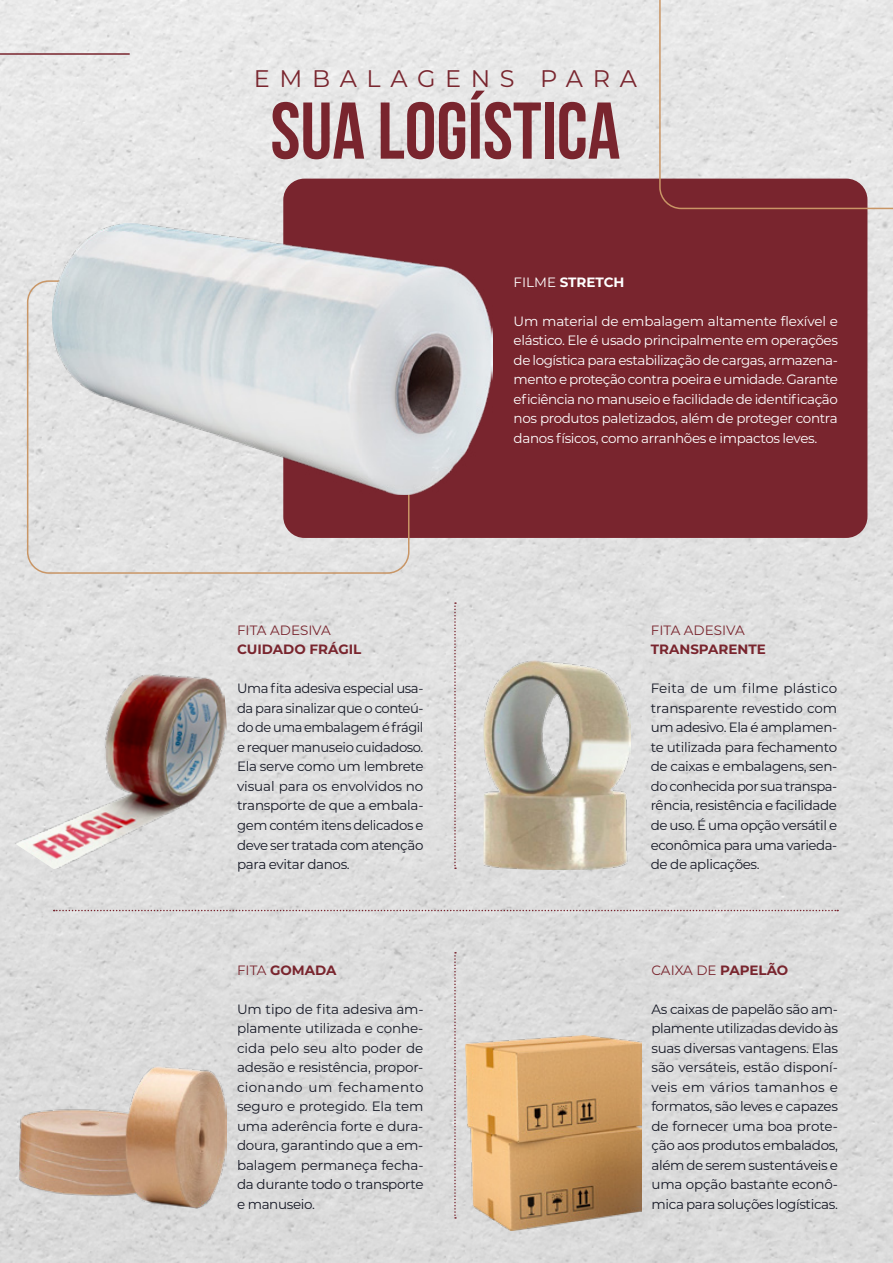
<style>
.page{position:relative;width:893px;height:1263px;background:#fff}
.page>*{position:absolute;margin:0;border:0;box-sizing:border-box;transform-origin:0 0}
.t1{font:700 80.25px "Bebas Neue";color:#79252e}
.t2{font:24px "Montserrat";letter-spacing:.4em;color:#79252e}
.t3{font:13.5px/19.5px "Montserrat";letter-spacing:-.025em;color:#161926;text-align:justify}
.t4{font:13.5px/19.5px "Montserrat";letter-spacing:-.025em;color:#fff;text-align:justify}
.t5{font:13.5px "Montserrat";color:#79252e}
.t6{font:700 13.5px "Montserrat";color:#79252e}
.t7{font:700 13.5px "Montserrat";color:#fff}
.s1{font-weight:400}
.s2{font-weight:700}
</style>
<div class="page">
<img style="left:0;top:0;width:893px;height:1263px">
<div style="left:283px;top:179px;width:584px;height:359px;background:#79252e;border-radius:21px"></div>
<svg style="left:659px;top:0;width:234px;height:209px;background:#d8cccc"></svg>
<img style="left:53px;top:224px;width:439px;height:270px">
<svg style="left:54px;top:910px;width:784px;height:1px"></svg>
<img style="left:9px;top:669px;width:227px;height:200px">
<svg style="left:454px;top:602px;width:2px;height:267px"></svg>
<svg style="left:454px;top:952px;width:2px;height:267px"></svg>
<img style="left:484px;top:661px;width:147px;height:208px">
<img style="left:18px;top:1066px;width:209px;height:143px">
<img style="left:465px;top:1035px;width:176px;height:195px">
<hr style="left:0;top:53px;width:130px;height:2px;background:#79252e">
<h2 class="t2" style="left:254px;top:62px;width:384px">EMBALAGENS PARA</h2>
<h1 class="t1" style="left:270px;top:87px;width:351px">SUA LOGÍSTICA</h1>
<p class="t5" style="left:237px;top:621px;width:95px">FITA ADESIVA</p>
<p class="t6" style="left:237px;top:640px;width:126px">CUIDADO FRÁGIL</p>
<p class="t3" style="left:237px;top:678px;width:188px">Uma fita adesiva especial usa&shy;da para sinalizar que o conteú&shy;do de uma embalagem é frágil e requer manuseio cuidadoso.<br>Ela serve como um lembrete visual para os envolvidos no transporte de que a embala&shy;gem contém itens delicados e deve ser tratada com atenção para evitar danos.</p>
<p class="t6" style="left:237px;top:960px;width:101px"><span class="s1">FITA</span> GOMADA</p>
<p class="t3" style="left:237px;top:999px;width:188px">Um tipo de fita adesiva am&shy;plamente utilizada e conhe&shy;cida pelo seu alto poder de adesão e resistência, propor&shy;cionando um fechamento seguro e protegido. Ela tem uma aderência forte e dura&shy;doura, garantindo que a em&shy;balagem permaneça fecha&shy;da durante todo o transporte e manuseio.</p>
<p class="t7" style="left:514px;top:272px;width:112px"><span class="s1">FILME</span> STRETCH</p>
<p class="t4" style="left:514px;top:311px;width:326px">Um material de embalagem altamente flexível e elástico. Ele é usado principalmente em operações de logística para estabilização de cargas, armazena&shy;mento e proteção contra poeira e umidade. Garante eficiência no manuseio e facilidade de identificação nos produtos paletizados, além de proteger contra danos físicos, como arranhões e impactos leves.</p>
<p class="t5" style="left:651px;top:621px;width:95px">FITA ADESIVA</p>
<p class="t6" style="left:651px;top:640px;width:117px">TRANSPARENTE</p>
<p class="t3" style="left:651px;top:678px;width:188px">Feita de um filme plástico transparente revestido com um adesivo. Ela é amplamen&shy;te utilizada para fechamento de caixas e embalagens, sen&shy;do conhecida por sua transpa&shy;rência, resistência e facilidade de uso. É uma opção versátil e econômica para uma varieda&shy;de de aplicações.</p>
<p class="t5" style="left:651px;top:961px;width:138px">CAIXA DE <span class="s2">PAPELÃO</span></p>
<p class="t3" style="left:651px;top:999px;width:188px">As caixas de papelão são am&shy;plamente utilizadas devido às suas diversas vantagens. Elas são versáteis, estão disponí&shy;veis em vários tamanhos e formatos, são leves e capazes de fornecer uma boa prote&shy;ção aos produtos embalados, além de serem sustentáveis e uma opção bastante econô&shy;mica para soluções logísticas.</p>
</div>
